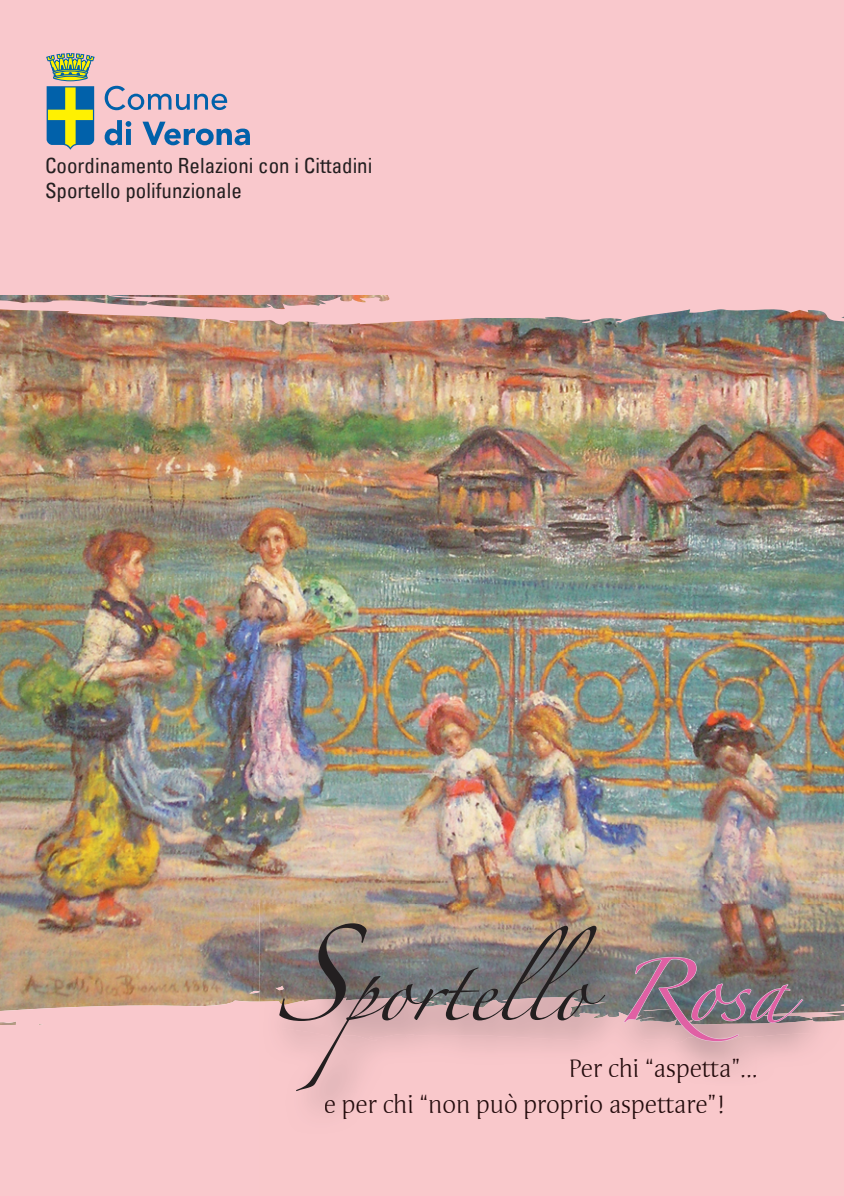
<style>
.page{position:relative;width:844px;height:1196px;background:#fff}
.page>*{position:absolute;margin:0;border:0;box-sizing:border-box;transform-origin:0 0}
.t1{font:56px "Zapfino";color:#231f20}
.t2{font:26px/36px "Syndor ITC";color:#230b0c}
.t3{font:condensed 21px/25.2px "Univers LT";color:#231f20}
.s1{font-size:87px}
.s2{color:#edd1e4}
</style>
<div class="page">
<img style="left:0;top:326px;width:844px;height:659px">
<div style="left:0;top:1025px;width:844px;height:170px;background:#f9c8cc"></div>
<div style="left:0;top:0;width:844px;height:294px;background:#f9c8cc"></div>
<img style="left:260px;top:903px;width:584px;height:206px">
<svg style="left:0;top:985px;width:844px;height:57px"></svg>
<img style="left:570px;top:1057px;width:186px;height:26px">
<img style="left:325px;top:1093px;width:397px;height:16px">
<svg style="left:105px;top:120px;width:26px;height:25px"></svg>
<svg style="left:142px;top:122px;width:108px;height:23px"></svg>
<svg style="left:105px;top:86px;width:122px;height:24px"></svg>
<svg style="left:46px;top:53px;width:49px;height:96px"></svg>
<img style="left:0;top:294px;width:844px;height:32px">
<p class="t3" style="left:45px;top:153px;width:329px">Coordinamento Relazioni con i Cittadini<br>Sportello polifunzionale</p>
<h1 class="t1" style="left:274px;top:967px;width:514px"><span class="s1">S</span>portello <span class="s2">Rosa</span></h1>
<p class="t2" style="left:324px;top:1050px;width:435px;text-indent:245px">Per chi “aspetta”... e per chi “non può proprio aspettare”!</p>
</div>
